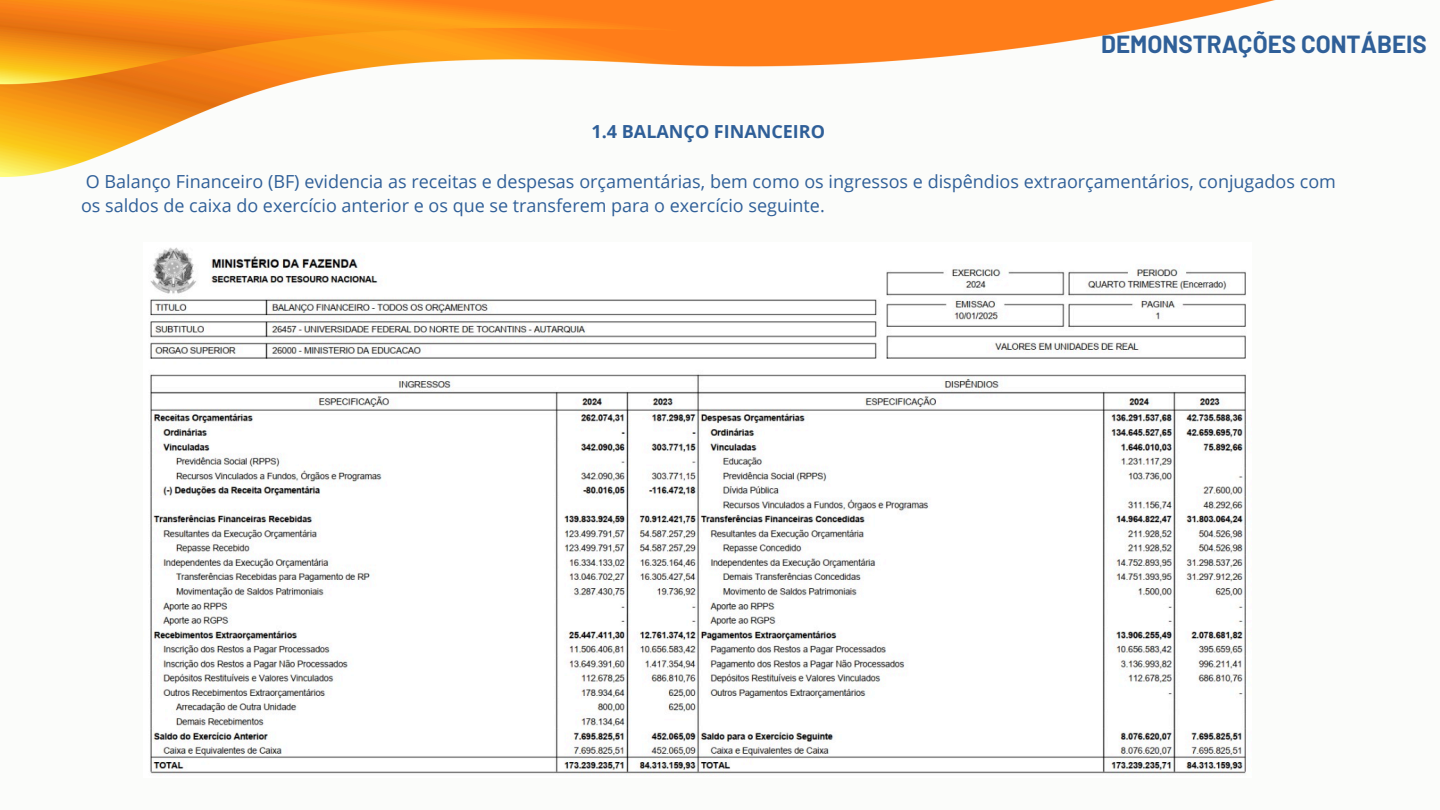
<style>
.page{position:relative;width:1440px;height:810px;background:#fbfcfa}
.page>*{position:absolute;margin:0;border:0;box-sizing:border-box;transform-origin:0 0}
.t1{font:700 24.2px "Barlow";color:#2f5f98}
.t2{font:18px/24.8px "Open Sans";color:#2f5f98}
.t3{font:700 18px "Open Sans";color:#2f5f98}
</style>
<div class="page">
<img style="left:0;top:0;width:1275px;height:177px">
<img style="left:150px;top:247px;width:1096px;height:527px">
<p class="t1" style="left:1101px;top:29px;width:327px">DEMONSTRAÇÕES CONTÁBEIS</p>
<h1 class="t3" style="left:592px;top:119px;width:235px">1.4 BALANÇO FINANCEIRO</h1>
<h2 class="t2" style="left:81px;top:168px;width:1256px">O Balanço Financeiro (BF) evidencia as receitas e despesas orçamentárias, bem como os ingressos e dispêndios extraorçamentários, conjugados com os saldos de caixa do exercício anterior e os que se transferem para o exercício seguinte.</h2>
</div>
